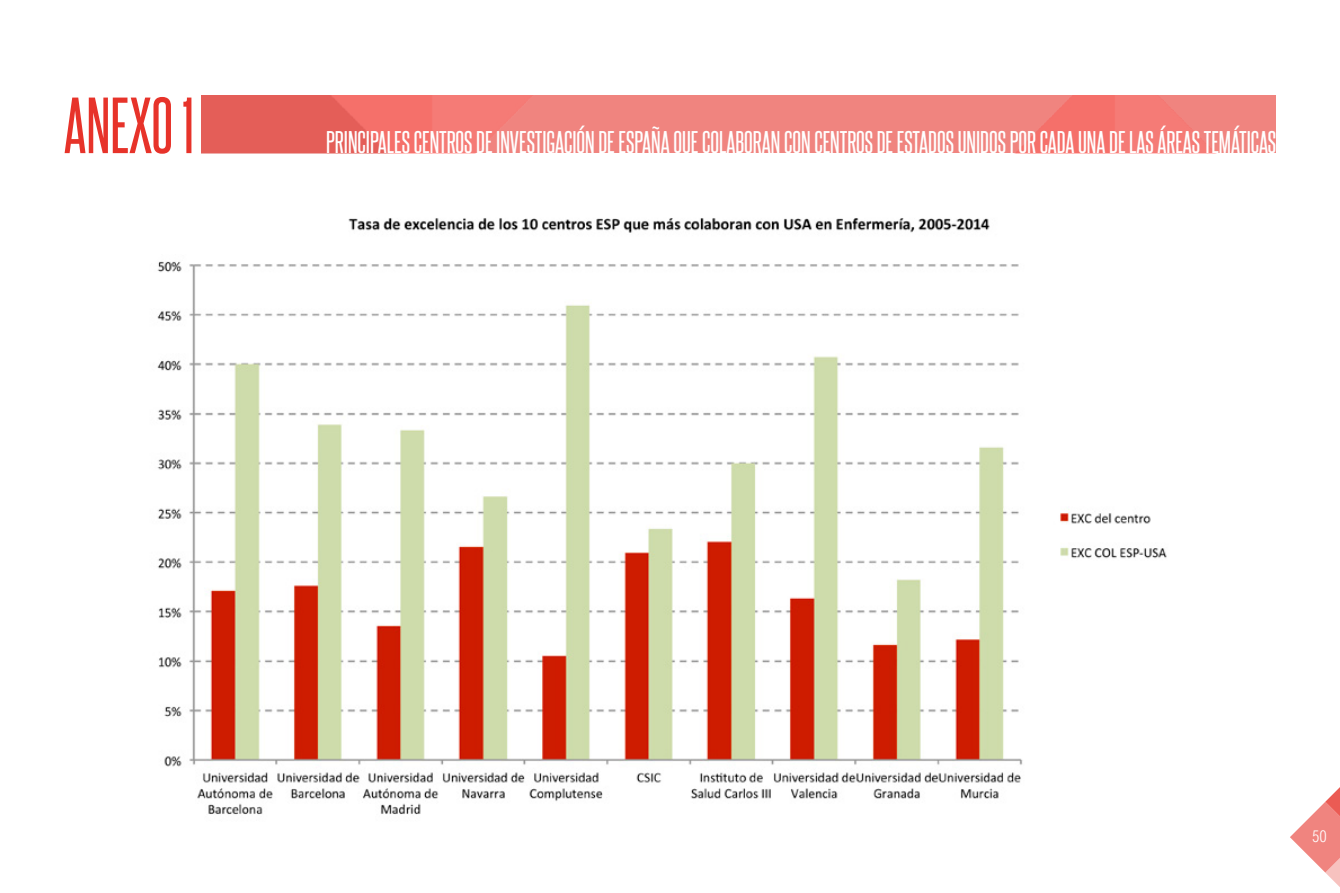
<style>
.page{position:relative;width:1340px;height:893px;background:#fff}
.page>*{position:absolute;margin:0;border:0;box-sizing:border-box;transform-origin:0 0}
.t1{font:67.5px "Steelfish Rg";color:#e7332a}
.t2{font:27px "Steelfish Rg";color:#fff}
.t3{font:300 condensed 15.75px "Swiss 721 BT";color:#fff}
</style>
<div class="page">
<svg style="left:1290px;top:788px;width:49px;height:98px"></svg>
<img style="left:157px;top:218px;width:1010px;height:597px">
<img style="left:202px;top:96px;width:1074px;height:57px">
<h1 class="t1" style="left:64px;top:84px;width:132px">ANEXO 1</h1>
<p class="t2" style="left:326px;top:126px;width:951px">PRINCIPALES CENTROS DE INVESTIGACIÓN DE ESPAÑA QUE COLABORAN CON CENTROS DE ESTADOS UNIDOS POR CADA UNA DE LAS ÁREAS TEMÁTICAS</p>
<p class="t3" style="left:1312px;top:827px;width:16px">50</p>
</div>
